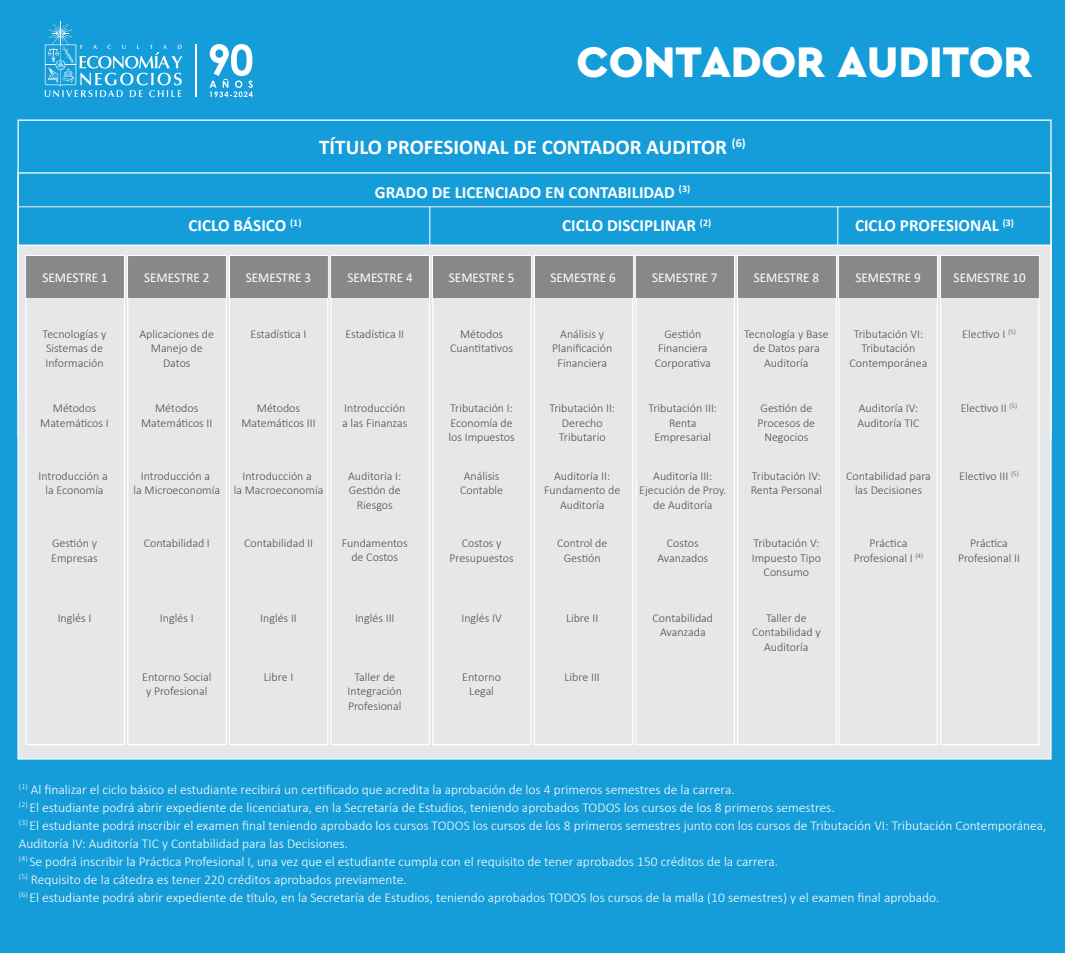
<style>
.page{position:relative;width:1065px;height:953px;background:#fff}
.page>*{position:absolute;margin:0;border:0;box-sizing:border-box;transform-origin:0 0}
.t1{font:900 44.85px "Cera";letter-spacing:-.005em;color:#fff}
.t2{font:700 21px "Calibri";color:#fff}
.t3{font:700 17.1px "Calibri";color:#fff}
.t4{font:300 13.5px/18px "Calibri";color:#fff}
.t5{font:13.5px "Calibri";color:#fff}
.t6{font:300 12px/14.4px "Calibri";color:#4b4e50;text-align:center}
</style>
<div class="page">
<div style="left:0;top:0;width:1064px;height:952px;background:#149dd9"></div>
<div style="left:17px;top:244px;width:1034px;height:515px;background:#e6e7e9;border:1px solid #fff"></div>
<hr style="left:18px;top:206px;width:1032px;height:1px;background:#fff">
<hr style="left:429px;top:207px;width:1px;height:38px;background:#fff">
<hr style="left:837px;top:207px;width:1px;height:38px;background:#fff">
<div style="left:25px;top:255px;width:100px;height:490px;border:1px solid #fff"></div>
<div style="left:127px;top:255px;width:100px;height:490px;border:1px solid #fff"></div>
<div style="left:229px;top:255px;width:99px;height:490px;border:1px solid #fff"></div>
<div style="left:330px;top:255px;width:100px;height:490px;border:1px solid #fff"></div>
<div style="left:432px;top:255px;width:99px;height:490px;border:1px solid #fff"></div>
<div style="left:533px;top:255px;width:100px;height:490px;border:1px solid #fff"></div>
<div style="left:635px;top:255px;width:100px;height:490px;border:1px solid #fff"></div>
<div style="left:737px;top:255px;width:99px;height:490px;border:1px solid #fff"></div>
<div style="left:27px;top:256px;width:97px;height:41px;background:#86888a"></div>
<div style="left:128px;top:256px;width:97px;height:41px;background:#86888a"></div>
<div style="left:230px;top:256px;width:97px;height:41px;background:#86888a"></div>
<div style="left:331px;top:256px;width:97px;height:41px;background:#86888a"></div>
<div style="left:433px;top:256px;width:97px;height:41px;background:#86888a"></div>
<div style="left:535px;top:256px;width:97px;height:41px;background:#86888a"></div>
<div style="left:636px;top:256px;width:97px;height:41px;background:#86888a"></div>
<div style="left:738px;top:256px;width:97px;height:41px;background:#86888a"></div>
<div style="left:838px;top:255px;width:99px;height:490px;border:1px solid #fff"></div>
<div style="left:939px;top:255px;width:100px;height:490px;border:1px solid #fff"></div>
<div style="left:839px;top:256px;width:97px;height:41px;background:#86888a"></div>
<div style="left:940px;top:256px;width:98px;height:41px;background:#86888a"></div>
<svg style="left:45px;top:21px;width:137px;height:76px"></svg>
<svg style="left:209px;top:44px;width:44px;height:53px"></svg>
<hr style="left:195px;top:45px;width:1px;height:52px;background:#fff">
<h1 class="t1" style="left:576px;top:33px;width:457px">CONTADOR AUDITOR</h1>
<h2 class="t2" style="left:319px;top:132px;width:428px">TÍTULO PROFESIONAL DE CONTADOR AUDITOR <sup>(6)</sup></h2>
<h3 class="t3" style="left:188px;top:213px;width:114px">CICLO BÁSICO <sup>(1)</sup></h3>
<h3 class="t3" style="left:375px;top:180px;width:317px">GRADO DE LICENCIADO EN CONTABILIDAD <sup>(3)</sup></h3>
<h3 class="t3" style="left:562px;top:213px;width:150px">CICLO DISCIPLINAR <sup>(2)</sup></h3>
<h3 class="t3" style="left:854px;top:213px;width:160px">CICLO PROFESIONAL <sup>(3)</sup></h3>
<p class="t5" style="left:43px;top:268px;width:67px">SEMESTRE 1</p>
<p class="t5" style="left:144px;top:268px;width:67px">SEMESTRE 2</p>
<p class="t5" style="left:246px;top:268px;width:67px">SEMESTRE 3</p>
<p class="t5" style="left:347px;top:268px;width:67px">SEMESTRE 4</p>
<p class="t5" style="left:449px;top:268px;width:67px">SEMESTRE 5</p>
<p class="t5" style="left:550px;top:268px;width:67px">SEMESTRE 6</p>
<p class="t5" style="left:652px;top:268px;width:67px">SEMESTRE 7</p>
<p class="t5" style="left:753px;top:268px;width:67px">SEMESTRE 8</p>
<p class="t5" style="left:855px;top:268px;width:67px">SEMESTRE 9</p>
<p class="t5" style="left:953px;top:268px;width:74px">SEMESTRE 10</p>
<p class="t6" style="left:43px;top:327px;width:65px;text-align:left">Tecnologías y<br>Sistemas de<br>Información</p>
<p class="t6" style="left:40px;top:401px;width:70px">Métodos<br>Matemáticos I</p>
<p class="t6" style="left:139px;top:326px;width:76px">Aplicaciones de<br>Manejo de<br>Datos</p>
<p class="t6" style="left:141px;top:401px;width:73px">Métodos<br>Matemáticos II</p>
<p class="t6" style="left:250px;top:327px;width:57px">Estadística I</p>
<p class="t6" style="left:241px;top:401px;width:76px">Métodos<br>Matemáticos III</p>
<p class="t6" style="left:345px;top:326px;width:60px">Estadística II</p>
<p class="t6" style="left:342px;top:401px;width:67px;text-align:left">Introducción a las Finanzas</p>
<p class="t6" style="left:38px;top:468px;width:71px">Introducción a la Economía</p>
<p class="t6" style="left:51px;top:536px;width:48px;text-align:left">Gestión y<br>Empresas</p>
<p class="t6" style="left:133px;top:468px;width:88px">Introducción a<br>la Microeconomía</p>
<p class="t6" style="left:234px;top:468px;width:91px">Introducción a<br>la Macroeconomía</p>
<p class="t6" style="left:144px;top:535px;width:68px">Contabilidad I</p>
<p class="t6" style="left:244px;top:536px;width:71px">Contabilidad II</p>
<p class="t6" style="left:348px;top:468px;width:55px">Auditoría I:<br>Gestión de<br>Riesgos</p>
<p class="t6" style="left:341px;top:535px;width:68px">Fundamentos de Costos</p>
<p class="t6" style="left:58px;top:610px;width:35px">Inglés I</p>
<p class="t6" style="left:160px;top:610px;width:35px">Inglés I</p>
<p class="t6" style="left:260px;top:610px;width:38px">Inglés II</p>
<p class="t6" style="left:355px;top:610px;width:41px">Inglés III</p>
<p class="t6" style="left:450px;top:327px;width:64px">Métodos<br>Cuantitativos</p>
<p class="t6" style="left:448px;top:401px;width:68px;text-align:left">Tributación I:<br>Economía de los Impuestos</p>
<p class="t6" style="left:460px;top:468px;width:45px;text-align:left">Análisis<br>Contable</p>
<p class="t6" style="left:449px;top:536px;width:66px">Costos y<br>Presupuestos</p>
<p class="t6" style="left:461px;top:610px;width:42px">Inglés IV</p>
<p class="t6" style="left:552px;top:327px;width:62px">Análisis y<br>Planificación<br>Financiera</p>
<p class="t6" style="left:549px;top:401px;width:67px">Tributación II:<br>Derecho<br>Tributario</p>
<p class="t6" style="left:544px;top:468px;width:78px">Auditoría II:<br>Fundamento de<br>Auditoría</p>
<p class="t6" style="left:557px;top:536px;width:52px">Control de<br>Gestión</p>
<p class="t6" style="left:566px;top:610px;width:34px">Libre II</p>
<p class="t6" style="left:654px;top:327px;width:57px">Gestión<br>Financiera<br>Corporativa</p>
<p class="t6" style="left:648px;top:401px;width:70px">Tributación III:<br>Renta<br>Empresarial</p>
<p class="t6" style="left:639px;top:468px;width:89px">Auditoría III:<br>Ejecución de Proy. de Auditoría</p>
<p class="t6" style="left:657px;top:536px;width:52px">Costos<br>Avanzados</p>
<p class="t6" style="left:652px;top:610px;width:62px">Contabilidad<br>Avanzada</p>
<p class="t6" style="left:744px;top:327px;width:86px">Tecnología y Base de Datos para<br>Auditoría</p>
<p class="t6" style="left:757px;top:401px;width:59px">Gestión de<br>Procesos de<br>Negocios</p>
<p class="t6" style="left:750px;top:468px;width:73px;text-align:left">Tributación IV:<br>Renta Personal</p>
<p class="t6" style="left:751px;top:536px;width:71px">Tributación V:<br>Impuesto Tipo<br>Consumo</p>
<p class="t6" style="left:752px;top:610px;width:70px">Taller de<br>Contabilidad y<br>Auditoría</p>
<p class="t6" style="left:849px;top:327px;width:79px">Tributación VI:<br>Tributación<br>Contemporánea</p>
<p class="t6" style="left:857px;top:401px;width:64px;text-align:left">Auditoría IV:<br>Auditoría TIC</p>
<p class="t6" style="left:846px;top:468px;width:86px">Contabilidad para las Decisiones</p>
<p class="t6" style="left:853px;top:536px;width:71px">Práctica<br>Profesional I <sup>(4)</sup></p>
<p class="t6" style="left:962px;top:327px;width:55px">Electivo I <sup>(5)</sup></p>
<p class="t6" style="left:960px;top:401px;width:58px">Electivo II <sup>(5)</sup></p>
<p class="t6" style="left:959px;top:468px;width:61px">Electivo III <sup>(5)</sup></p>
<p class="t6" style="left:957px;top:536px;width:63px">Práctica<br>Profesional II</p>
<p class="t6" style="left:142px;top:669px;width:71px">Entorno Social y Profesional</p>
<p class="t6" style="left:264px;top:669px;width:31px">Libre I</p>
<p class="t6" style="left:347px;top:669px;width:56px">Taller de<br>Integración<br>Profesional</p>
<p class="t6" style="left:462px;top:669px;width:40px">Entorno<br>Legal</p>
<p class="t6" style="left:564px;top:669px;width:37px">Libre III</p>
<p class="t4" style="left:19px;top:780px;width:1028px"><sup>(1)</sup> Al finalizar el ciclo básico el estudiante recibirá un certificado que acredita la aprobación de los 4 primeros semestres de la carrera.<br><sup>(2)</sup> El estudiante podrá abrir expediente de licenciatura, en la Secretaría de Estudios, teniendo aprobados TODOS los cursos de los 8 primeros semestres.<br><sup>(3)</sup> El estudiante podrá inscribir el examen final teniendo aprobado los cursos TODOS los cursos de los 8 primeros semestres junto con los cursos de Tributación VI: Tributación Contemporánea, Auditoría IV: Auditoría TIC y Contabilidad para las Decisiones.<br><sup>(4)</sup> Se podrá inscribir la Práctica Profesional I, una vez que el estudiante cumpla con el requisito de tener aprobados 150 créditos de la carrera.<br><sup>(5)</sup> Requisito de la cátedra es tener 220 créditos aprobados previamente.<br><sup>(6)</sup> El estudiante podrá abrir expediente de título, en la Secretaría de Estudios, teniendo aprobados TODOS los cursos de la malla (10 semestres) y el examen final aprobado.</p>
</div>
